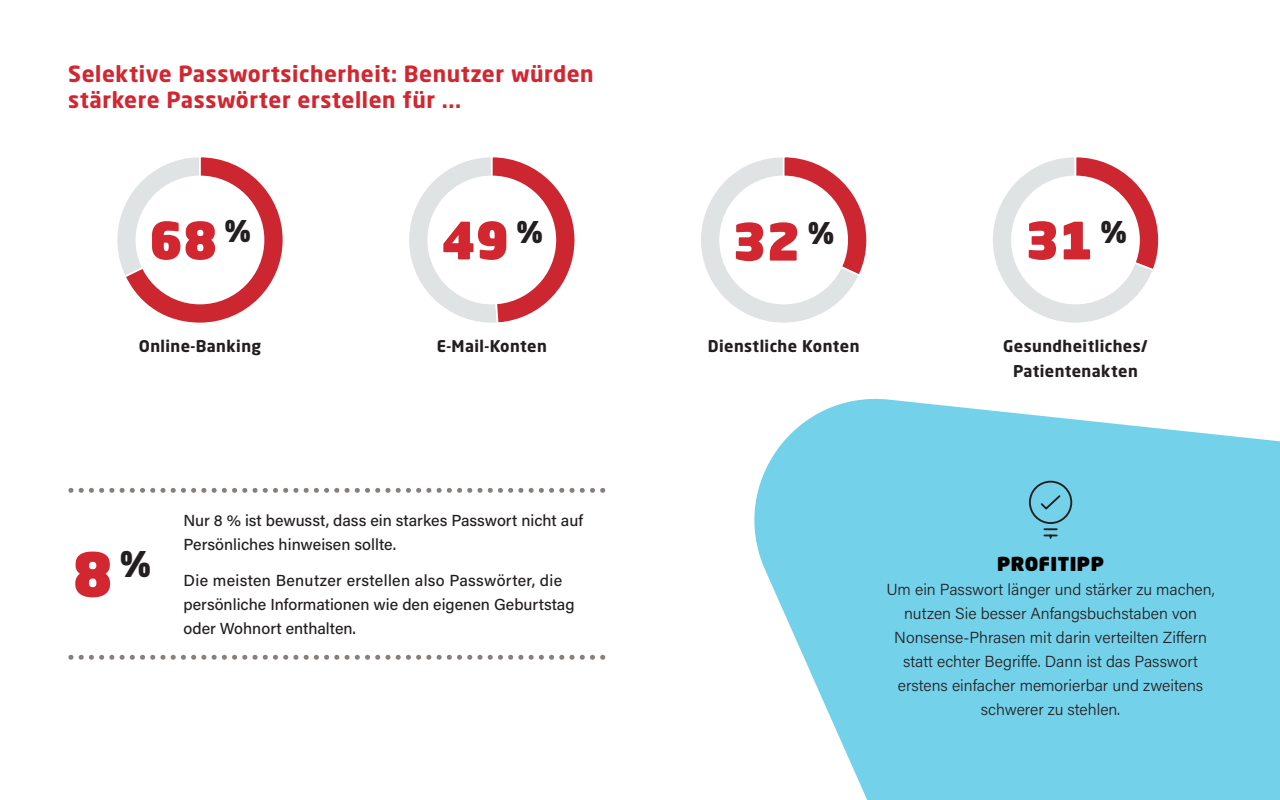
<style>
.page{position:relative;width:1280px;height:800px;background:#fff}
.page>*{position:absolute;margin:0;border:0;box-sizing:border-box;transform-origin:0 0}
.Absatzformat_1{font:900 60px "Neo Sans W1 G";color:#d22630}
.Absatzformat_1-2{font:900 50.8px "Neo Sans W1 G";color:#d22630}
.t1{font:700 22px/26px "Neo Sans W1 G";letter-spacing:.025em;color:#d22630}
.body_2019{font:900 19px "Neo Sans W1 G";letter-spacing:.025em;color:#000}
.body{font:300 16px/24px "Acumin Pro";color:#231f20;text-align:center}
.body-2{font:500 16px/24px "Acumin Pro";color:#231f20}
.t2{font:700 16px/25px "Neo Sans W1 G";letter-spacing:.025em;color:#231f20;text-align:center}
</style>
<div class="page">
<svg style="left:754px;top:398px;width:526px;height:402px;background:#85d6ec"></svg>
<svg style="left:117px;top:157px;width:166px;height:166px"></svg>
<div style="left:136px;top:176px;width:128px;height:128px;background:#fff;border-radius:50%"></div>
<svg style="left:71px;top:488px;width:532px;height:5px"></svg>
<svg style="left:71px;top:655px;width:532px;height:5px"></svg>
<svg style="left:409px;top:157px;width:166px;height:166px"></svg>
<div style="left:427px;top:176px;width:129px;height:128px;background:#fff;border-radius:50%"></div>
<svg style="left:701px;top:157px;width:166px;height:166px"></svg>
<div style="left:719px;top:176px;width:129px;height:128px;background:#fff;border-radius:50%"></div>
<svg style="left:993px;top:157px;width:166px;height:166px"></svg>
<div style="left:1011px;top:176px;width:129px;height:128px;background:#fff;border-radius:50%"></div>
<svg style="left:1028px;top:480px;width:45px;height:60px;background:#69b9cf"></svg>
<h2 class="t1" style="left:68px;top:61px;width:527px">Selektive Passwortsicherheit: Benutzer würden stärkere Passwörter erstellen für ...</h2>
<p class="Absatzformat_1-2" style="left:149px;top:207px;width:103px">68 <sup>%</sup></p>
<p class="Absatzformat_1-2" style="left:441px;top:207px;width:103px">49 <sup>%</sup></p>
<p class="Absatzformat_1-2" style="left:732px;top:208px;width:103px">32 <sup>%</sup></p>
<p class="Absatzformat_1-2" style="left:1025px;top:207px;width:103px">31 <sup>%</sup></p>
<h2 class="t2" style="left:139px;top:333px;width:124px">Online-Banking</h2>
<h2 class="t2" style="left:437px;top:333px;width:112px">E-Mail-Konten</h2>
<h2 class="t2" style="left:708px;top:333px;width:153px">Dienstliche Konten</h2>
<h2 class="t2" style="left:1003px;top:333px;width:146px">Gesundheitliches/<br>Patientenakten</h2>
<p class="Absatzformat_1" style="left:73px;top:535px;width:80px">8<sup>%</sup></p>
<p class="body-2" style="left:184px;top:507px;width:401px">Nur 8 % ist bewusst, dass ein starkes Passwort nicht auf<br>Persönliches hinweisen sollte.</p>
<p class="body-2" style="left:184px;top:567px;width:393px">Die meisten Benutzer erstellen also Passwörter, die persönliche Informationen wie den eigenen Geburtstag oder Wohnort enthalten.</p>
<p class="body_2019" style="left:997px;top:551px;width:108px">PROFITIPP</p>
<p class="body" style="left:886px;top:577px;width:330px">Um ein Passwort länger und stärker zu machen, nutzen Sie besser Anfangsbuchstaben von Nonsense-Phrasen mit darin verteilten Ziffern statt echter Begriffe. Dann ist das Passwort erstens einfacher memorierbar und zweitens schwerer zu stehlen.</p>
</div>
